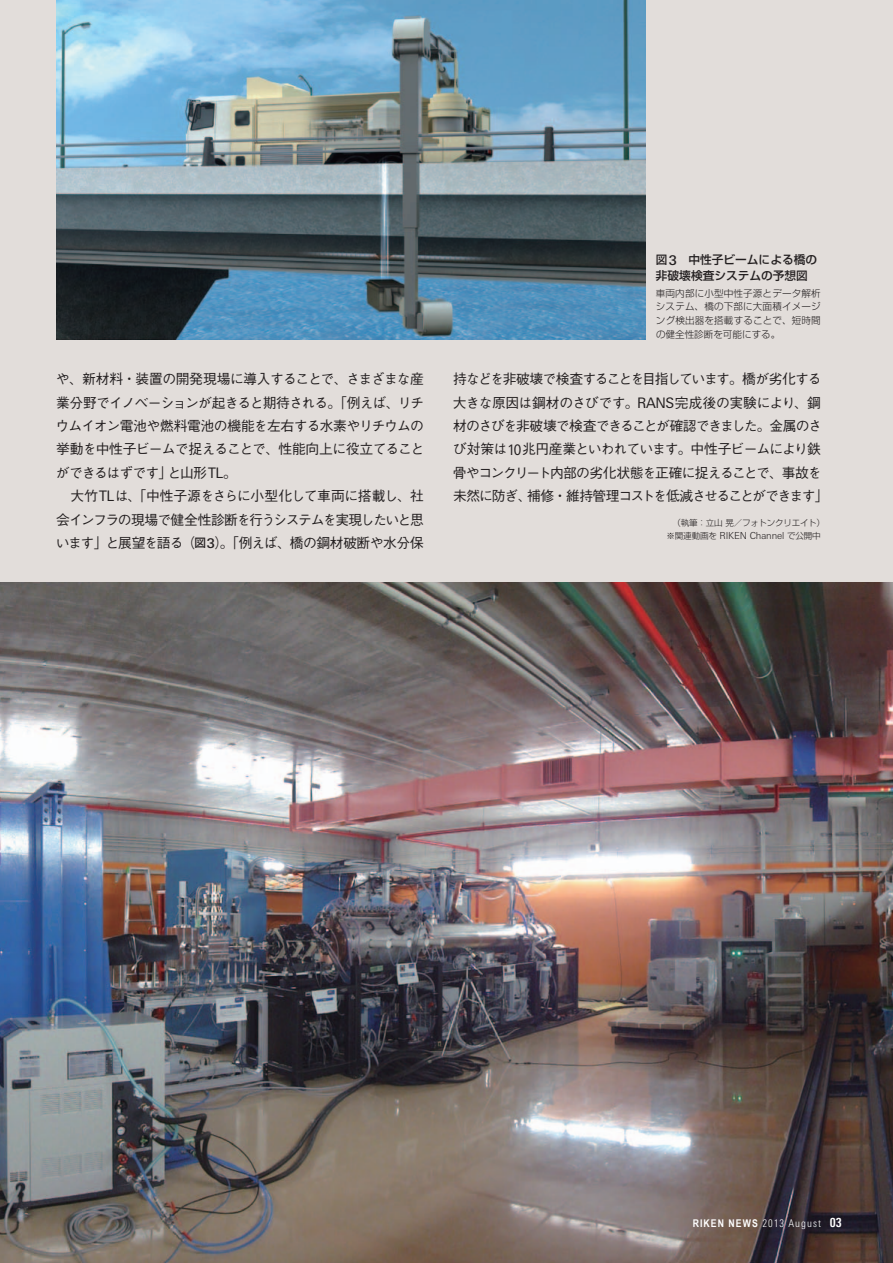
<style>
.page{position:relative;width:893px;height:1263px;background:#e2ddda}
.page>*{position:absolute;margin:0;border:0;box-sizing:border-box;transform-origin:0 0}
.t1{font:500 13.8px/23.4px "Gothic BBB Pr 6";letter-spacing:-.07em;color:#231f20;text-align:justify}
.t2{font:500 11.7px/15.9px "Shin Go Pr 6";color:#231f20}
.t3{font:300 condensed 10.65px "Linotype Univers";letter-spacing:.1em;color:#fff}
.t4{font:300 9.75px "Linotype Univers Basic";letter-spacing:-.015em;color:#231f20}
.t5{font:300 9.6px/13.8px "Shin Go Pr 6";letter-spacing:.015em;color:#231f20;text-align:justify}
.t6{font:300 8.55px "Shin Go Pr 6";letter-spacing:-.02em;color:#231f20}
.s1{font-family:"Linotype Univers Basic";font-weight:400;font-size:14.55px}
.s2{font-family:"Shin Go Pr 6";font-size:11.7px}
.s3{font-family:"Linotype Univers Basic";font-size:13.35px}
.s4{font-family:"Shin Go Pr 6";font-size:8.55px}
.s5{font-family:"Arial Narrow";font-weight:700;font-stretch:normal}
.s6{font-weight:700;font-size:12.75px}
</style>
<div class="page">
<img style="left:0;top:583px;width:893px;height:680px">
<img style="left:56px;top:0;width:589px;height:339px">
<p class="t1" style="left:56px;top:366px;width:370px">や、新材料・装置の開発現場に導入することで、さまざまな産業分野でイノベーションが起きると期待される。「例えば、リチウムイオン電池や燃料電池の機能を左右する水素やリチウムの挙動を中性子ビームで捉えることで、性能向上に役立てることができるはずです」と山形<span class="s1">TL</span>。</p>
<p class="t1" style="left:56px;top:483px;width:370px;text-indent:15px">大竹<span class="s1">TL</span>は、「中性子源をさらに小型化して車両に搭載し、社会インフラの現場で健全性診断を行うシステムを実現したいと思います」と展望を語る（<span class="s2">図</span><span class="s3">3</span>）。「例えば、橋の鋼材破断や水分保</p>
<p class="t2" style="left:656px;top:251px;width:163px">図<span class="s3">3</span> 中性子ビームによる橋の非破壊検査システムの予想図</p>
<p class="t5" style="left:656px;top:285px;width:166px">車両内部に小型中性子源とデータ解析システム、橋の下部に大面積イメージング検出器を搭載することで、短時間の健全性診断を可能にする。</p>
<p class="t1" style="left:453px;top:366px;width:377px;text-align:left">持などを非破壊で検査することを目指しています。橋が劣化する大きな原因は鋼材のさびです。<span class="s1">RANS</span>完成後の実験により、鋼材のさびを非破壊で検査できることが確認できました。金属のさび対策は<span class="s1">10</span>兆円産業といわれています。中性子ビームにより鉄骨やコンクリート内部の劣化状態を正確に捉えることで、事故を未然に防ぎ、補修・維持管理コストを低減させることができます」</p>
<p class="t6" style="left:672px;top:516px;width:154px">（執筆：立山晃／フォトンクリエイト）</p>
<p class="t4" style="left:667px;top:530px;width:156px"><span class="s4">※関連動画を</span> RIKEN Channel <span class="s4">で公開中</span></p>
<p class="t3" style="left:693px;top:1217px;width:151px"><span class="s5">RIKEN NEWS</span> 2013 August <span class="s6">03</span></p>
</div>
